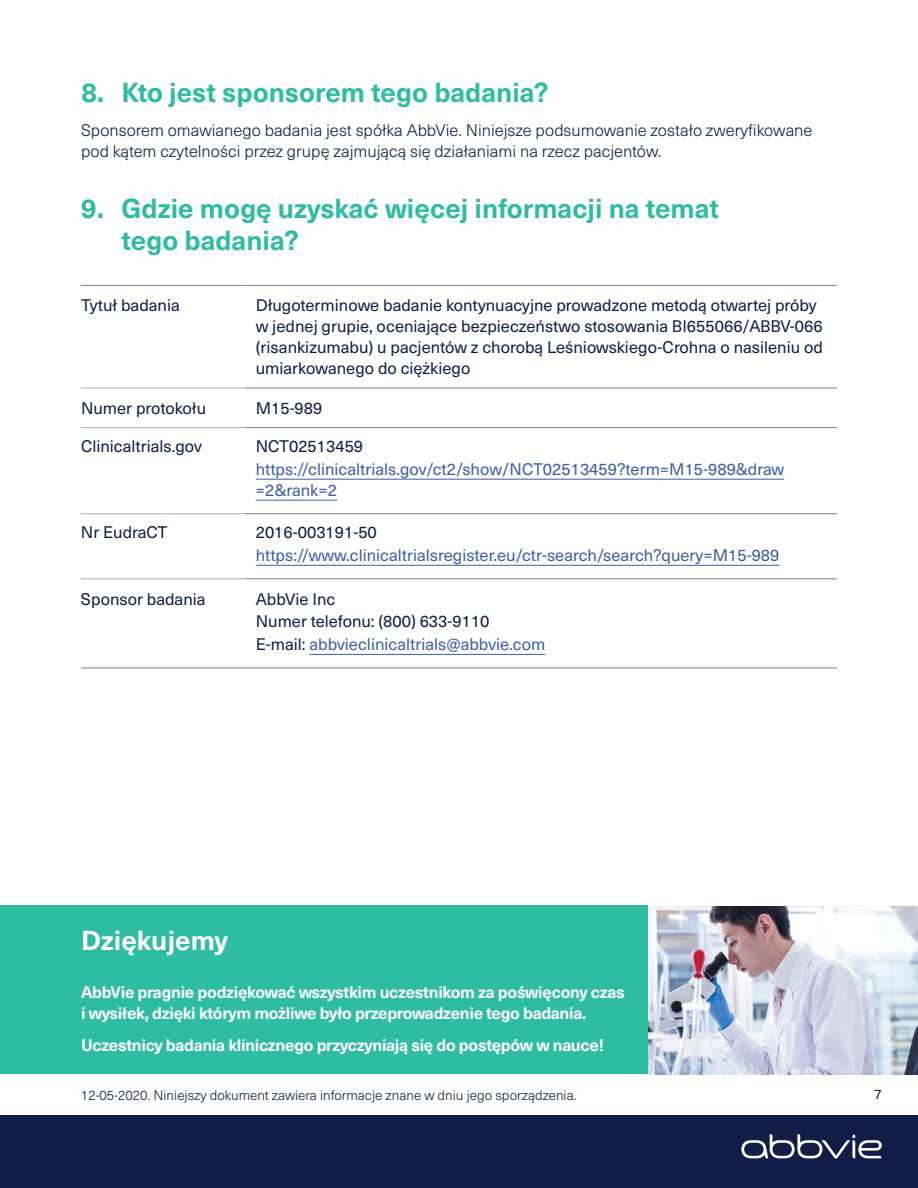
<style>
.page{position:relative;width:918px;height:1188px;background:#fff}
.page>*{position:absolute;margin:0;border:0;box-sizing:border-box;transform-origin:0 0}
.t1{font:700 27px/32.4px "Neue Haas Unica Pro";color:#2ebca2}
.t2{font:700 27px "Neue Haas Unica Pro";color:#fff}
.t3{font:16.5px/21px "Neue Haas Unica Pro";color:#121d47}
.t4{font:700 16.5px/21px "Neue Haas Unica Pro";letter-spacing:-.02em;color:#fff}
.t5{font:300 16.5px/21px "Neue Haas Unica Pro";color:#121d47}
.t6{font:16.5px/21px "Neue Haas Unica Pro";color:#3a5eab}
.t7{font:300 13.5px "Neue Haas Unica Pro";color:#121d47}
.t8{font:13.5px "Neue Haas Unica Pro";color:#121d47}
.s1{color:#3a5eab}
</style>
<div class="page">
<img style="left:648px;top:906px;width:270px;height:168px">
<div style="left:0;top:1115px;width:918px;height:73px;background:#121d47"></div>
<div style="left:0;top:906px;width:648px;height:168px;background:#2ebca2"></div>
<hr style="left:245px;top:285px;width:592px;height:1px;background:#808285">
<hr style="left:245px;top:388px;width:592px;height:1px;background:#808285">
<hr style="left:245px;top:427px;width:592px;height:1px;background:#808285">
<hr style="left:245px;top:513px;width:592px;height:1px;background:#808285">
<hr style="left:245px;top:578px;width:592px;height:1px;background:#808285">
<hr style="left:245px;top:668px;width:592px;height:1px;background:#808285">
<hr style="left:81px;top:285px;width:164px;height:1px;background:#808285">
<hr style="left:81px;top:668px;width:164px;height:1px;background:#808285">
<hr style="left:81px;top:388px;width:164px;height:1px;background:#b0b1b5">
<hr style="left:81px;top:427px;width:164px;height:1px;background:#b0b1b5">
<hr style="left:81px;top:513px;width:164px;height:1px;background:#b0b1b5">
<hr style="left:81px;top:578px;width:164px;height:1px;background:#b0b1b5">
<hr style="left:256px;top:479px;width:528px;height:1px;background:#3a5eab">
<hr style="left:256px;top:500px;width:81px;height:1px;background:#3a5eab">
<hr style="left:256px;top:565px;width:523px;height:1px;background:#3a5eab">
<hr style="left:309px;top:654px;width:236px;height:1px;background:#3a5eab">
<svg style="left:741px;top:1134px;width:141px;height:25px"></svg>
<h1 class="t1" style="left:81px;top:76px;width:469px">8. Kto jest sponsorem tego badania?</h1>
<p class="t5" style="left:81px;top:120px;width:733px">Sponsorem omawianego badania jest spółka AbbVie. Niniejsze podsumowanie zostało zweryfikowane pod kątem czytelności przez grupę zajmującą się działaniami na rzecz pacjentów.</p>
<h1 class="t1" style="left:122px;top:192px;width:599px;text-indent:-40px">9. Gdzie mogę uzyskać więcej informacji na temat tego badania?</h1>
<p class="t3" style="left:81px;top:295px;width:100px">Tytuł badania</p>
<p class="t3" style="left:256px;top:295px;width:569px">Długoterminowe badanie kontynuacyjne prowadzone metodą otwartej próby w jednej grupie, oceniające bezpieczeństwo stosowania BI655066/ABBV-066 (risankizumabu) u pacjentów z chorobą Leśniowskiego-Crohna o nasileniu od umiarkowanego do ciężkiego</p>
<p class="t3" style="left:81px;top:398px;width:127px">Numer protokołu</p>
<p class="t3" style="left:256px;top:398px;width:68px">M15-989</p>
<p class="t3" style="left:81px;top:436px;width:122px">Clinicaltrials.gov</p>
<p class="t3" style="left:256px;top:436px;width:109px">NCT02513459</p>
<p class="t6" style="left:256px;top:459px;width:530px">https://clinicaltrials.gov/ct2/show/NCT02513459?term=M15-989&amp;draw =2&amp;rank=2</p>
<p class="t3" style="left:81px;top:522px;width:88px">Nr EudraCT</p>
<p class="t3" style="left:256px;top:522px;width:123px">2016-003191-50</p>
<p class="t6" style="left:256px;top:545px;width:525px">https://www.clinicaltrialsregister.eu/ctr-search/search?query=M15-989</p>
<p class="t3" style="left:81px;top:589px;width:126px">Sponsor badania</p>
<p class="t3" style="left:256px;top:588px;width:291px;line-height:22.5px">AbbVie Inc<br>Numer telefonu: (800) 633-9110<br>E-mail: <span class="s1">abbvieclinicaltrials@abbvie.com</span></p>
<h1 class="t2" style="left:81px;top:924px;width:149px">Dziękujemy</h1>
<p class="t4" style="left:81px;top:982px;width:545px">AbbVie pragnie podziękować wszystkim uczestnikom za poświęcony czas i wysiłek, dzięki którym możliwe było przeprowadzenie tego badania.</p>
<p class="t4" style="left:81px;top:1035px;width:525px">Uczestnicy badania klinicznego przyczyniają się do postępów w nauce!</p>
<p class="t7" style="left:81px;top:1087px;width:497px">12-05-2020. Niniejszy dokument zawiera informacje znane w dniu jego sporządzenia.</p>
<p class="t8" style="left:874px;top:1086px;width:9px">7</p>
</div>
